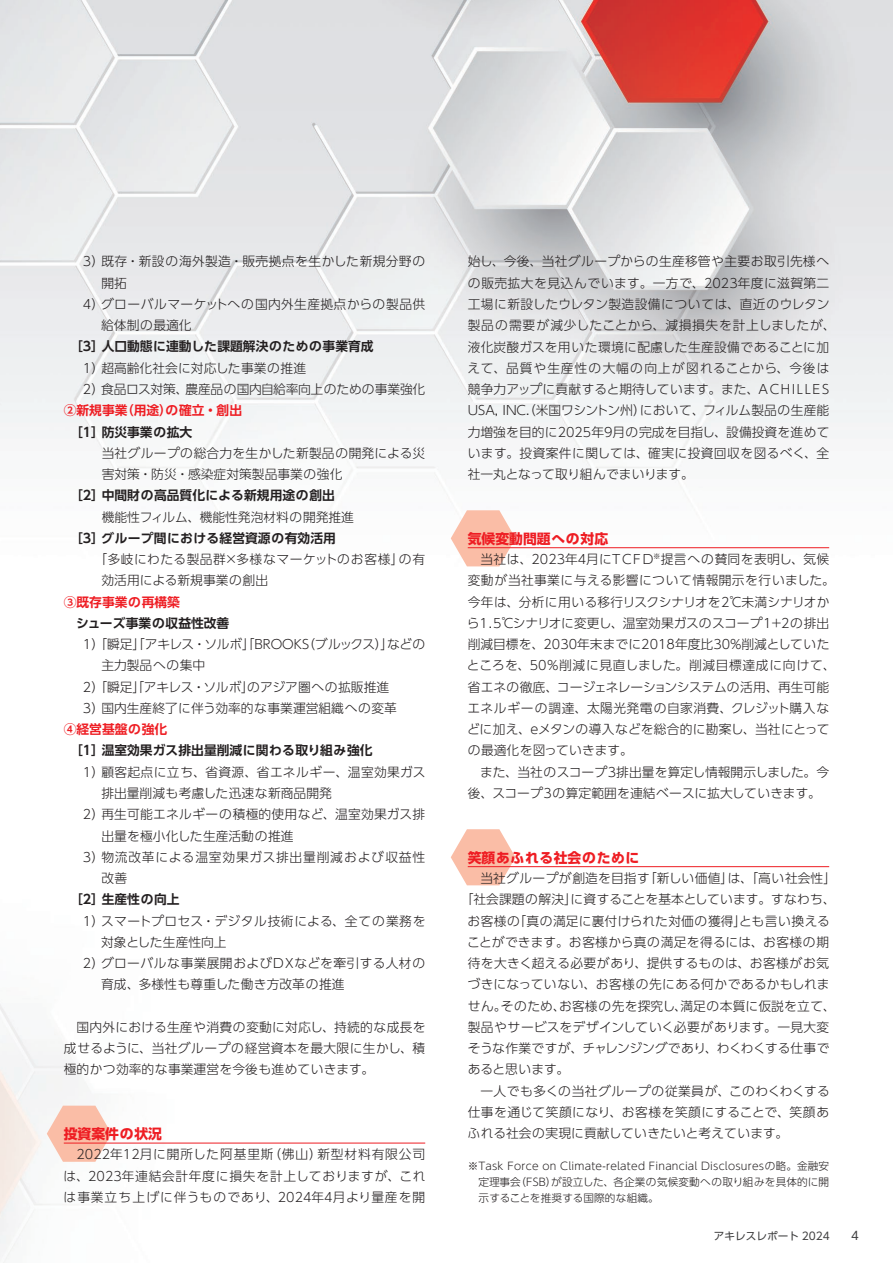
<style>
.page{position:relative;width:893px;height:1263px;background:#fff}
.page>*{position:absolute;margin:0;border:0;box-sizing:border-box;transform-origin:0 0}
.t1{font:700 13.8px "UD Shin Go Pro";color:#ee1d23}
.t2{font:700 13.8px "UD Shin Go Pro";letter-spacing:.035em;color:#ee1d23}
.t3{font:300 12.75px/21.3px "UD Shin Go Pro";letter-spacing:.015em;color:#231f20}
.t4{font:700 12.75px "UD Shin Go Pro De";color:#231f20}
.t5{font:300 12.75px/21.3px "UD Shin Go Pro";letter-spacing:-.005em;color:#231f20}
.t6{font:700 12.75px "UD Shin Go Pro De";color:#ee1d23}
.t7{font:300 12.75px "UD Shin Go Pro";letter-spacing:-.01em;color:#231f20}
.t8{font:300 12.75px "UD Shin Go Pro";letter-spacing:.035em;color:#231f20}
.t9{font:300 12.75px "UD Shin Go Pro";letter-spacing:.04em;color:#231f20}
.t10{font:300 12.75px "UD Shin Go Pro";letter-spacing:.06em;color:#231f20}
.t11{font:700 12.75px "UD Shin Go Pro De";letter-spacing:.03em;color:#231f20}
.t12{font:11.7px "UD Shin Go Pro";color:#3e3e3f}
.t13{font:300 10.65px/15.9px "UD Shin Go Pro";color:#231f20;text-align:justify}
.t14{font:10.65px "UD Shin Go Pro";color:#3e3e3f}
</style>
<div class="page">
<img style="left:0;top:0;width:893px;height:868px">
<svg style="left:47px;top:1106px;width:65px;height:56px"></svg>
<svg style="left:451px;top:510px;width:65px;height:56px"></svg>
<svg style="left:451px;top:829px;width:65px;height:56px"></svg>
<hr style="left:64px;top:1143px;width:361px;height:1px;background:#ee1d23">
<hr style="left:468px;top:547px;width:361px;height:1px;background:#ee1d23">
<hr style="left:468px;top:866px;width:361px;height:1px;background:#ee1d23">
<p class="t3" style="left:83px;top:250px;width:344px">3）既存・新設の海外製造・販売拠点を生かした新規分野の</p>
<p class="t3" style="left:101px;top:272px;width:27px">開拓</p>
<p class="t3" style="left:83px;top:293px;width:344px">4）グローバルマーケットへの国内外生産拠点からの製品供</p>
<p class="t3" style="left:101px;top:314px;width:92px">給体制の最適化</p>
<p class="t4" style="left:70px;top:336px;width:305px">［3］人口動態に連動した課題解決のための事業育成</p>
<p class="t5" style="left:83px;top:357px;width:344px">1）超高齢化社会に対応した事業の推進<br>2）食品ロス対策、農産品の国内自給率向上のための事業強化</p>
<p class="t6" style="left:64px;top:400px;width:180px">②新規事業（用途）の確立・創出</p>
<p class="t4" style="left:70px;top:421px;width:124px">［1］防災事業の拡大</p>
<p class="t3" style="left:102px;top:442px;width:325px">当社グループの総合力を生かした新製品の開発による災害対策・防災・感染症対策製品事業の強化</p>
<p class="t4" style="left:70px;top:485px;width:266px">［2］中間財の高品質化による新規用途の創出</p>
<p class="t3" style="left:102px;top:506px;width:254px">機能性フィルム、機能性発泡材料の開発推進</p>
<p class="t11" style="left:70px;top:528px;width:267px">［3］グループ間における経営資源の有効活用</p>
<p class="t3" style="left:102px;top:548px;width:325px;text-indent:-7px">「多岐にわたる製品群×多様なマーケットのお客様」の有効活用による新規事業の創出</p>
<p class="t6" style="left:64px;top:591px;width:118px">③既存事業の再構築</p>
<p class="t4" style="left:76px;top:613px;width:155px">シューズ事業の収益性改善</p>
<p class="t3" style="left:83px;top:633px;width:344px">1）「瞬足」「アキレス・ソルボ」「BROOKS（ブルックス）」などの</p>
<p class="t3" style="left:101px;top:654px;width:105px">主力製品への集中</p>
<p class="t3" style="left:83px;top:676px;width:308px">2）「瞬足」「アキレス・ソルボ」のアジア圏への拡販推進</p>
<p class="t3" style="left:83px;top:697px;width:316px">3）国内生産終了に伴う効率的な事業運営組織への変革</p>
<p class="t6" style="left:64px;top:719px;width:105px">④経営基盤の強化</p>
<p class="t4" style="left:70px;top:740px;width:304px">［1］温室効果ガス排出量削減に関わる取り組み強化</p>
<p class="t3" style="left:83px;top:761px;width:344px">1）顧客起点に立ち、省資源、省エネルギー、温室効果ガス</p>
<p class="t3" style="left:101px;top:782px;width:232px">排出量削減も考慮した迅速な新商品開発</p>
<p class="t3" style="left:83px;top:803px;width:344px">2）再生可能エネルギーの積極的使用など、温室効果ガス排</p>
<p class="t3" style="left:101px;top:824px;width:194px">出量を極小化した生産活動の推進</p>
<p class="t10" style="left:83px;top:847px;width:344px">3）物流改革による温室効果ガス排出量削減および収益性</p>
<p class="t3" style="left:101px;top:867px;width:27px">改善</p>
<p class="t4" style="left:70px;top:889px;width:111px">［2］生産性の向上</p>
<p class="t9" style="left:83px;top:910px;width:344px">1）スマートプロセス・デジタル技術による、全ての業務を</p>
<p class="t3" style="left:101px;top:931px;width:127px">対象とした生産性向上</p>
<p class="t3" style="left:83px;top:952px;width:344px">2）グローバルな事業展開およびDXなどを牽引する人材の</p>
<p class="t3" style="left:101px;top:973px;width:245px">育成、多様性も尊重した働き方改革の推進</p>
<p class="t3" style="left:64px;top:1016px;width:363px;text-align:justify">　国内外における生産や消費の変動に対応し、持続的な成長を成せるように、当社グループの経営資本を最大限に生かし、積極的かつ効率的な事業運営を今後も進めていきます。</p>
<p class="t3" style="left:467px;top:250px;width:370px">始し、今後、当社グループからの生産移管や主要お取引先様への販売拡大を見込んでいます。一方で、2023年度に滋賀第二工場に新設したウレタン製造設備については、直近のウレタン製品の需要が減少したことから、減損損失を計上しましたが、液化炭酸ガスを用いた環境に配慮した生産設備であることに加えて、品質や生産性の大幅の向上が図れることから、今後は競争力アップに貢献すると期待しています。また、ACHILLES USA, INC.（米国ワシントン州）において、フィルム製品の生産能力増強を目的に2025年9月の完成を目指し、設備投資を進めています。投資案件に関しては、確実に投資回収を図るべく、全社一丸となって取り組んでまいります。</p>
<p class="t1" style="left:468px;top:527px;width:142px">気候変動問題への対応</p>
<p class="t3" style="left:467px;top:548px;width:370px;text-indent:14px">当社は、2023年4月にTCFD<sup>※</sup>提言への賛同を表明し、気候変動が当社事業に与える影響について情報開示を行いました。今年は、分析に用いる移行リスクシナリオを2℃未満シナリオから1.5℃シナリオに変更し、温室効果ガスのスコープ1＋2の排出削減目標を、2030年末までに2018年度比30％削減としていたところを、50％削減に見直しました。削減目標達成に向けて、省エネの徹底、コージェネレーションシステムの活用、再生可能エネルギーの調達、太陽光発電の自家消費、クレジット購入などに加え、eメタンの導入などを総合的に勘案し、当社にとっての最適化を図っていきます。</p>
<p class="t3" style="left:468px;top:761px;width:363px;text-indent:12px">また、当社のスコープ3排出量を算定し情報開示しました。今後、スコープ3の算定範囲を連結ベースに拡大していきます。</p>
<p class="t2" style="left:468px;top:846px;width:173px">笑顔あふれる社会のために</p>
<p class="t3" style="left:480px;top:867px;width:357px">当社グループが創造を目指す「新しい価値」は、「高い社会性」</p>
<p class="t3" style="left:461px;top:888px;width:376px">「社会課題の解決」に資することを基本としています。すなわち、</p>
<p class="t3" style="left:468px;top:910px;width:364px">お客様の「真の満足に裏付けられた対価の獲得」とも言い換える</p>
<p class="t3" style="left:467px;top:931px;width:364px">ことができます。お客様から真の満足を得るには、お客様の期</p>
<p class="t8" style="left:468px;top:953px;width:363px">待を大きく超える必要があり、提供するものは、お客様がお気</p>
<p class="t3" style="left:468px;top:973px;width:363px">づきになっていない、お客様の先にある何かであるかもしれま</p>
<p class="t3" style="left:468px;top:995px;width:369px">せん。そのため、お客様の先を探究し、満足の本質に仮説を立て、</p>
<p class="t3" style="left:468px;top:1016px;width:363px">製品やサービスをデザインしていく必要があります。一見大変</p>
<p class="t7" style="left:468px;top:1038px;width:363px">そうな作業ですが、チャレンジングであり、わくわくする仕事で</p>
<p class="t3" style="left:468px;top:1058px;width:103px">あると思います。</p>
<p class="t3" style="left:480px;top:1080px;width:351px">一人でも多くの当社グループの従業員が、このわくわくする</p>
<p class="t3" style="left:468px;top:1101px;width:363px">仕事を通じて笑顔になり、お客様を笑顔にすることで、笑顔あ</p>
<p class="t1" style="left:64px;top:1122px;width:100px">投資案件の状況</p>
<p class="t3" style="left:468px;top:1122px;width:322px">ふれる社会の実現に貢献していきたいと考えています。</p>
<p class="t3" style="left:64px;top:1143px;width:364px;text-align:justify">　2022年12月に開所した阿基里斯（佛山）新型材料有限公司は、2023年連結会計年度に損失を計上しておりますが、これは事業立ち上げに伴うものであり、2024年4月より量産を開</p>
<p class="t13" style="left:478px;top:1158px;width:352px;text-indent:-11px">※Task Force on Climate-related Financial Disclosuresの略。金融安定理事会（FSB）が設立した、各企業の気候変動への取り組みを具体的に開示することを推奨する国際的な組織。</p>
<p class="t14" style="left:714px;top:1228px;width:117px">アキレスレポート 2024</p>
<p class="t12" style="left:851px;top:1226px;width:9px">4</p>
</div>
